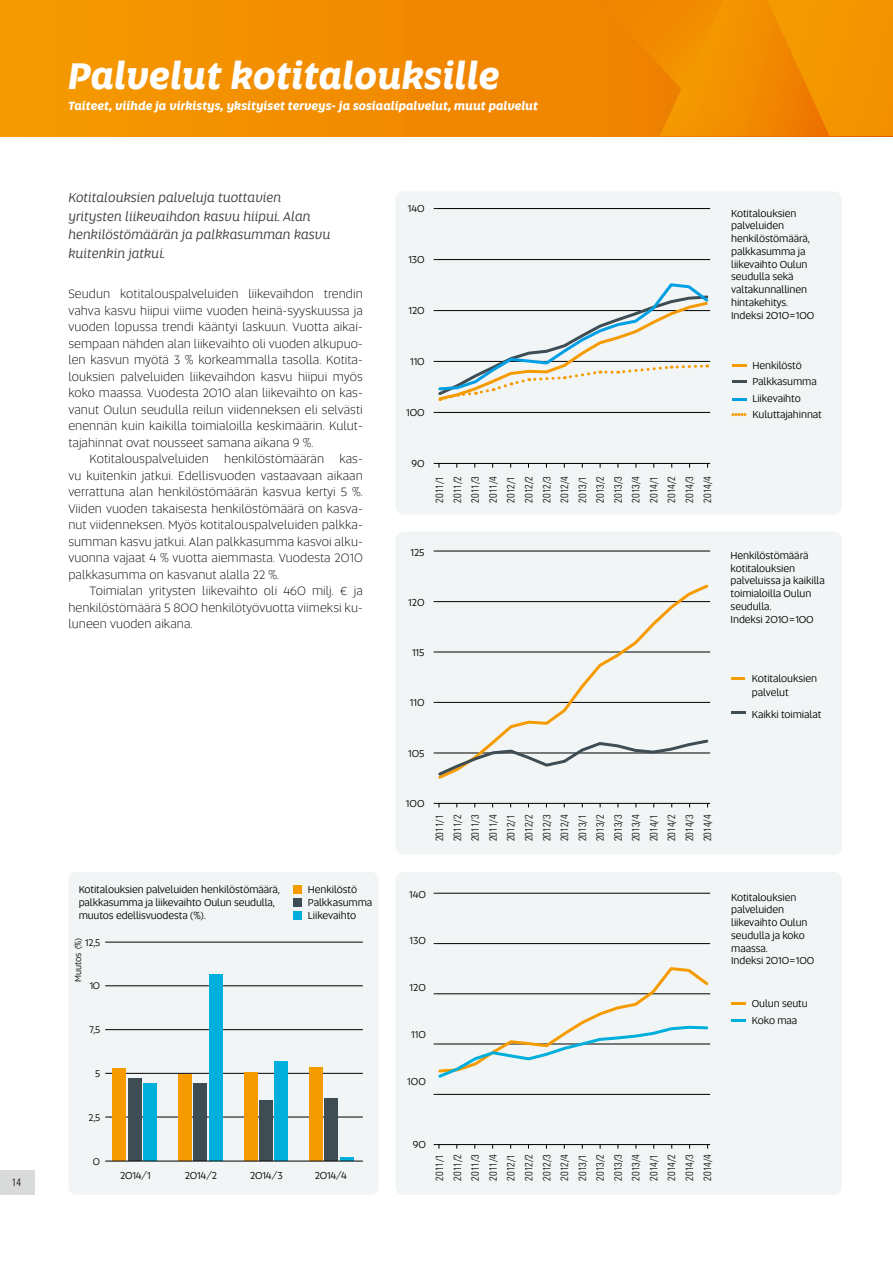
<style>
.page{position:relative;width:893px;height:1263px;background:#fff}
.page>*{position:absolute;margin:0;border:0;box-sizing:border-box;transform-origin:0 0}
.t1{font:italic 700 37.5px "Altis";color:#fff}
.t2{font:italic 13.5px/18.8px "Altis";color:#3a3a39}
.t3{font:300 12.75px/16.5px "Altis";letter-spacing:.005em;color:#000;text-align:justify}
.t4{font:italic 700 12px "Altis";color:#fff}
.t5{font:10.5px/12.8px "Altis";letter-spacing:-.01em;color:#000}
.t6{font:300 condensed 10.5px/17.9px "Univers LT Std";color:#000;text-align:justify}
.t7{font:10.2px "Altis";color:#000}
.t8{font:9px "Altis";letter-spacing:-.02em;color:#000}
</style>
<div class="page">
<div style="left:0;top:1171px;width:35px;height:24px;background:#d9dada"></div>
<div style="left:0;top:0;width:893px;height:136px;background:#f39200"></div>
<div style="left:406px;top:0;width:487px;height:136px;background:#f18700"></div>
<svg style="left:660px;top:0;width:233px;height:136px"></svg>
<div style="left:395px;top:191px;width:447px;height:323px;background:#f2f5f6;border-radius:9px"></div>
<div style="left:395px;top:531px;width:447px;height:324px;background:#f2f5f6;border-radius:9px"></div>
<div style="left:395px;top:872px;width:447px;height:323px;background:#f2f5f6;border-radius:9px"></div>
<div style="left:68px;top:872px;width:311px;height:323px;background:#f2f5f6;border-radius:9px"></div>
<hr style="left:731px;top:1002px;width:15px;height:3px;background:#f59b00">
<hr style="left:731px;top:1018px;width:15px;height:3px;background:#00afdb">
<hr style="left:732px;top:364px;width:14px;height:3px;background:#f59b00">
<hr style="left:732px;top:380px;width:14px;height:3px;background:#3e4d54">
<hr style="left:732px;top:398px;width:14px;height:3px;background:#009ee3">
<hr style="left:731px;top:677px;width:14px;height:3px;background:#f59b00">
<hr style="left:731px;top:711px;width:15px;height:3px;background:#3e4d54">
<svg style="left:733px;top:413px;width:12px;height:3px"></svg>
<div style="left:293px;top:885px;width:8px;height:8px;background:#f59b00"></div>
<div style="left:293px;top:898px;width:8px;height:8px;background:#3e4d54"></div>
<div style="left:293px;top:911px;width:8px;height:8px;background:#00afdb"></div>
<hr style="left:110px;top:1117px;width:253px;height:1px;background:#000">
<hr style="left:110px;top:1073px;width:253px;height:1px;background:#000">
<hr style="left:110px;top:1029px;width:253px;height:1px;background:#000">
<hr style="left:110px;top:985px;width:253px;height:1px;background:#000">
<hr style="left:110px;top:942px;width:253px;height:1px;background:#000">
<div style="left:112px;top:1068px;width:14px;height:93px;background:#f59b00"></div>
<div style="left:128px;top:1078px;width:14px;height:83px;background:#3e4d54"></div>
<div style="left:143px;top:1083px;width:14px;height:78px;background:#00afdb"></div>
<div style="left:178px;top:1074px;width:14px;height:87px;background:#f59b00"></div>
<div style="left:193px;top:1084px;width:14px;height:77px;background:#3e4d54"></div>
<div style="left:209px;top:974px;width:14px;height:187px;background:#00afdb"></div>
<div style="left:244px;top:1072px;width:14px;height:89px;background:#f59b00"></div>
<div style="left:259px;top:1100px;width:14px;height:61px;background:#3e4d54"></div>
<div style="left:274px;top:1061px;width:14px;height:100px;background:#00afdb"></div>
<div style="left:309px;top:1067px;width:14px;height:94px;background:#f59b00"></div>
<div style="left:324px;top:1098px;width:14px;height:63px;background:#3e4d54"></div>
<svg style="left:340px;top:1157px;width:14px;height:4px"></svg>
<hr style="left:105px;top:1161px;width:258px;height:1px;background:#000">
<hr style="left:436px;top:463px;width:274px;height:1px;background:#000">
<hr style="left:436px;top:412px;width:274px;height:1px;background:#000">
<hr style="left:436px;top:259px;width:274px;height:1px;background:#000">
<hr style="left:436px;top:208px;width:274px;height:1px;background:#000">
<svg style="left:434px;top:463px;width:6px;height:5px"></svg>
<svg style="left:434px;top:283px;width:277px;height:118px"></svg>
<hr style="left:436px;top:803px;width:274px;height:1px;background:#000">
<hr style="left:436px;top:551px;width:274px;height:1px;background:#000">
<svg style="left:436px;top:584px;width:275px;height:195px"></svg>
<svg style="left:434px;top:738px;width:276px;height:40px"></svg>
<hr style="left:436px;top:1144px;width:274px;height:1px;background:#000">
<hr style="left:436px;top:1094px;width:274px;height:1px;background:#000">
<hr style="left:436px;top:943px;width:274px;height:1px;background:#000">
<hr style="left:436px;top:893px;width:274px;height:1px;background:#000">
<svg style="left:434px;top:1144px;width:6px;height:4px"></svg>
<svg style="left:434px;top:967px;width:277px;height:111px"></svg>
<p class="t6" style="left:12px;top:1173px;width:11px">14</p>
<h1 class="t1" style="left:68px;top:48px;width:433px">Palvelut kotitalouksille</h1>
<p class="t4" style="left:68px;top:97px;width:471px">Taiteet, viihde ja virkistys, yksityiset terveys- ja sosiaalipalvelut, muut palvelut</p>
<p class="t2" style="left:68px;top:187px;width:264px">Kotitalouksien palveluja tuottavien yritysten liikevaihdon kasvu hiipui. Alan henkilöstömäärän ja palkkasumman kasvu kuitenkin jatkui.</p>
<p class="t3" style="left:68px;top:285px;width:296px">Seudun kotitalouspalveluiden liikevaihdon trendin vahva kasvu hiipui viime vuoden heinä-syyskuussa ja vuoden lopussa trendi kääntyi laskuun. Vuotta aikai&shy;sempaan nähden alan liikevaihto oli vuoden alkupuo&shy;len kasvun myötä 3 % korkeammalla tasolla. Kotita&shy;louksien palveluiden liikevaihdon kasvu hiipui myös koko maassa. Vuodesta 2010 alan liikevaihto on kas&shy;vanut Oulun seudulla reilun viidenneksen eli selvästi enennän kuin kaikilla toimialoilla keskimäärin. Kulut&shy;tajahinnat ovat nousseet samana aikana 9 %.</p>
<p class="t3" style="left:68px;top:450px;width:296px;text-indent:21px">Kotitalouspalveluiden henkilöstömäärän kas&shy;vu kuitenkin jatkui. Edellisvuoden vastaavaan aikaan verrattuna alan henkilöstömäärän kasvua kertyi 5 %.<br>Viiden vuoden takaisesta henkilöstömäärä on kasva&shy;nut viidenneksen. Myös kotitalouspalveluiden palkka&shy;summan kasvu jatkui. Alan palkkasumma kasvoi alku&shy;vuonna vajaat 4 % vuotta aiemmasta. Vuodesta 2010 palkkasumma on kasvanut alalla 22 %.</p>
<p class="t3" style="left:68px;top:582px;width:296px;text-indent:21px">Toimialan yritysten liikevaihto oli 460 milj. € ja henkilöstömäärä 5 800 henkilötyövuotta viimeksi ku&shy;luneen vuoden aikana.</p>
<p class="t5" style="left:79px;top:883px;width:203px">Kotitalouksien palveluiden henkilöstömäärä, palkkasumma ja liikevaihto Oulun seudulla, muutos edellisvuodesta (%).</p>
<p class="t8" style="left:72px;top:982px;width:46px;rotate:-90deg">Muutos (%)</p>
<p class="t7" style="left:85px;top:935px;width:16px">12,5</p>
<p class="t7" style="left:90px;top:979px;width:12px">10</p>
<p class="t7" style="left:90px;top:1023px;width:12px">7,5</p>
<p class="t7" style="left:95px;top:1066px;width:7px">5</p>
<p class="t7" style="left:89px;top:1110px;width:13px">2,5</p>
<p class="t7" style="left:93px;top:1154px;width:9px">0</p>
<p class="t5" style="left:308px;top:883px;width:66px">Henkilöstö<br>Palkkasumma<br>Liikevaihto</p>
<p class="t5" style="left:120px;top:1169px;width:32px">2014/1</p>
<p class="t5" style="left:185px;top:1169px;width:34px">2014/2</p>
<p class="t5" style="left:250px;top:1169px;width:34px">2014/3</p>
<p class="t5" style="left:315px;top:1169px;width:34px">2014/4</p>
<p class="t5" style="left:408px;top:202px;width:18px">140</p>
<p class="t5" style="left:408px;top:253px;width:18px">130</p>
<p class="t5" style="left:408px;top:304px;width:18px">120</p>
<p class="t5" style="left:410px;top:355px;width:16px">110</p>
<p class="t5" style="left:406px;top:406px;width:20px">100</p>
<p class="t5" style="left:412px;top:457px;width:15px">90</p>
<p class="t6" style="left:431px;top:503px;width:28px;rotate:-90deg">2011/1<br>2011/2<br>2011/3<br>2011/4<br>2012/1<br>2012/2<br>2012/3<br>2012/4<br>2013/1<br>2013/2<br>2013/3<br>2013/4<br>2014/1<br>2014/2<br>2014/3<br>2014/4</p>
<p class="t5" style="left:410px;top:545px;width:16px">125</p>
<p class="t5" style="left:408px;top:596px;width:18px">120</p>
<p class="t5" style="left:412px;top:646px;width:14px">115</p>
<p class="t5" style="left:410px;top:696px;width:16px">110</p>
<p class="t5" style="left:408px;top:746px;width:18px">105</p>
<p class="t5" style="left:406px;top:797px;width:20px">100</p>
<p class="t6" style="left:431px;top:841px;width:28px;rotate:-90deg">2011/1<br>2011/2<br>2011/3<br>2011/4<br>2012/1<br>2012/2<br>2012/3<br>2012/4<br>2013/1<br>2013/2<br>2013/3<br>2013/4<br>2014/1<br>2014/2<br>2014/3<br>2014/4</p>
<p class="t5" style="left:731px;top:206px;width:85px">Kotitalouksien palveluiden henkilöstömäärä, palkkasumma ja liikevaihto Oulun seudulla sekä valtakunnallinen hintakehitys.<br>Indeksi 2010=100</p>
<p class="t5" style="left:752px;top:356px;width:71px;line-height:16.5px">Henkilöstö<br>Palkkasumma<br>Liikevaihto<br>Kuluttajahinnat</p>
<p class="t5" style="left:731px;top:549px;width:96px">Henkilöstömäärä kotitalouksien palveluissa ja kaikilla toimialoilla Oulun seudulla.<br>Indeksi 2010=100</p>
<p class="t5" style="left:752px;top:672px;width:67px;line-height:13.5px">Kotitalouksien palvelut</p>
<p class="t5" style="left:752px;top:707px;width:71px">Kaikki toimialat</p>
<p class="t5" style="left:409px;top:887px;width:18px">140</p>
<p class="t5" style="left:409px;top:934px;width:18px">130</p>
<p class="t5" style="left:410px;top:981px;width:18px">120</p>
<p class="t5" style="left:411px;top:1028px;width:16px">110</p>
<p class="t5" style="left:407px;top:1074px;width:20px">100</p>
<p class="t5" style="left:731px;top:890px;width:85px">Kotitalouksien palveluiden liikevaihto Oulun seudulla ja koko maassa.<br>Indeksi 2010=100</p>
<p class="t5" style="left:752px;top:995px;width:57px;line-height:16.5px">Oulun seutu<br>Koko maa</p>
<p class="t5" style="left:413px;top:1137px;width:15px">90</p>
<p class="t6" style="left:431px;top:1181px;width:28px;rotate:-90deg">2011/1<br>2011/2<br>2011/3<br>2011/4<br>2012/1<br>2012/2<br>2012/3<br>2012/4<br>2013/1<br>2013/2<br>2013/3<br>2013/4<br>2014/1<br>2014/2<br>2014/3<br>2014/4</p>
</div>
